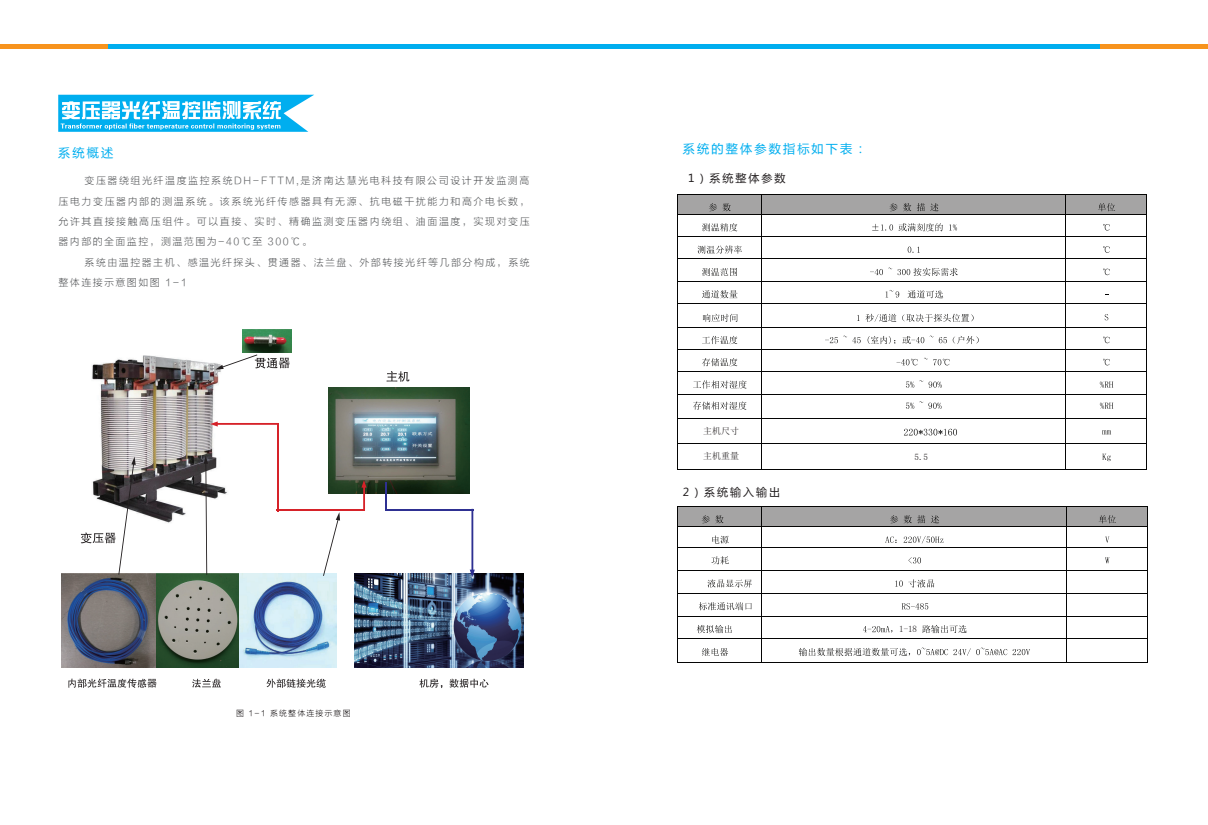
<style>
.page{position:relative;width:1208px;height:825px;background:#fff}
.page>*{position:absolute;margin:0;border:0;box-sizing:border-box;transform-origin:0 0}
.t1{font:12.1px "Microsoft Ya Hei";letter-spacing:.18em;color:#00aeef}
.t2{font:11px "Microsoft Ya Hei";letter-spacing:.18em;color:#231f20}
.t3{font:10px/20.3px "FZLTXHK";letter-spacing:.145em;color:#606264;text-align:justify}
.t4{font:9px "Sim Sun";color:#231f20}
.t5{font:8px "FZLTXHK";letter-spacing:.14em;color:#231f20}
</style>
<div class="page">
<hr style="left:0;top:44px;width:1208px;height:4px;background:#f7931d">
<hr style="left:108px;top:44px;width:992px;height:4px;background:#00aeef">
<svg style="left:58px;top:95px;width:256px;height:37px"></svg>
<img style="left:92px;top:355px;width:135px;height:168px">
<svg style="left:68px;top:679px;width:88px;height:9px"></svg>
<svg style="left:266px;top:679px;width:60px;height:9px"></svg>
<svg style="left:419px;top:679px;width:69px;height:9px"></svg>
<svg style="left:192px;top:679px;width:29px;height:8px"></svg>
<svg style="left:386px;top:371px;width:23px;height:11px"></svg>
<img style="left:243px;top:329px;width:48px;height:23px">
<img style="left:328px;top:388px;width:141px;height:106px">
<img style="left:354px;top:574px;width:170px;height:93px">
<img style="left:62px;top:574px;width:274px;height:93px">
<svg style="left:215px;top:354px;width:75px;height:16px"></svg>
<svg style="left:323px;top:512px;width:17px;height:64px"></svg>
<svg style="left:81px;top:457px;width:55px;height:118px"></svg>
<svg style="left:204px;top:456px;width:4px;height:119px"></svg>
<svg style="left:210px;top:421px;width:67px;height:6px"></svg>
<svg style="left:361px;top:480px;width:5px;height:29px"></svg>
<hr style="left:277px;top:423px;width:1px;height:88px;background:#d62229">
<hr style="left:277px;top:509px;width:88px;height:2px;background:#d62229">
<svg style="left:470px;top:509px;width:5px;height:68px"></svg>
<hr style="left:385px;top:509px;width:88px;height:2px;background:#2e3092">
<hr style="left:385px;top:482px;width:2px;height:29px;background:#2e3092">
<div style="left:677px;top:194px;width:84px;height:20px;background:#a5a4a4"></div>
<svg style="left:709px;top:203px;width:21px;height:8px"></svg>
<div style="left:762px;top:194px;width:303px;height:20px;background:#a5a4a4"></div>
<svg style="left:889px;top:203px;width:49px;height:8px"></svg>
<div style="left:1066px;top:194px;width:80px;height:20px;background:#a5a4a4"></div>
<svg style="left:1098px;top:203px;width:17px;height:8px"></svg>
<svg style="left:702px;top:223px;width:35px;height:9px"></svg>
<svg style="left:872px;top:223px;width:85px;height:8px"></svg>
<svg style="left:1103px;top:224px;width:6px;height:7px"></svg>
<svg style="left:697px;top:245px;width:45px;height:9px"></svg>
<svg style="left:907px;top:247px;width:13px;height:6px"></svg>
<svg style="left:1103px;top:246px;width:6px;height:7px"></svg>
<svg style="left:702px;top:268px;width:35px;height:8px"></svg>
<svg style="left:870px;top:268px;width:88px;height:8px"></svg>
<svg style="left:1103px;top:269px;width:6px;height:6px"></svg>
<svg style="left:702px;top:290px;width:35px;height:8px"></svg>
<svg style="left:885px;top:290px;width:58px;height:8px"></svg>
<svg style="left:703px;top:314px;width:34px;height:8px"></svg>
<svg style="left:857px;top:314px;width:116px;height:8px"></svg>
<svg style="left:1104px;top:314px;width:4px;height:6px"></svg>
<svg style="left:702px;top:336px;width:35px;height:8px"></svg>
<svg style="left:825px;top:336px;width:153px;height:8px"></svg>
<svg style="left:1103px;top:337px;width:6px;height:6px"></svg>
<svg style="left:702px;top:358px;width:35px;height:8px"></svg>
<svg style="left:896px;top:358px;width:53px;height:7px"></svg>
<svg style="left:1103px;top:359px;width:6px;height:6px"></svg>
<svg style="left:693px;top:380px;width:53px;height:9px"></svg>
<svg style="left:906px;top:380px;width:35px;height:8px"></svg>
<svg style="left:1099px;top:381px;width:14px;height:7px"></svg>
<hr style="left:677px;top:194px;width:469px;height:1px;background:#050504">
<hr style="left:677px;top:214px;width:469px;height:1px;background:#050504">
<hr style="left:677px;top:236px;width:469px;height:1px;background:#050504">
<hr style="left:677px;top:259px;width:469px;height:1px;background:#050504">
<hr style="left:677px;top:281px;width:469px;height:1px;background:#050504">
<hr style="left:677px;top:303px;width:469px;height:1px;background:#050504">
<hr style="left:677px;top:327px;width:469px;height:1px;background:#050504">
<hr style="left:677px;top:349px;width:469px;height:1px;background:#050504">
<hr style="left:677px;top:371px;width:469px;height:1px;background:#050504">
<hr style="left:677px;top:394px;width:469px;height:1px;background:#050504">
<hr style="left:677px;top:194px;width:1px;height:200px;background:#050504">
<hr style="left:761px;top:194px;width:1px;height:200px;background:#050504">
<hr style="left:1065px;top:194px;width:1px;height:200px;background:#050504">
<hr style="left:1146px;top:194px;width:1px;height:200px;background:#050504">
<svg style="left:693px;top:401px;width:53px;height:9px"></svg>
<svg style="left:906px;top:401px;width:35px;height:8px"></svg>
<svg style="left:1099px;top:403px;width:14px;height:6px"></svg>
<svg style="left:1102px;top:430px;width:9px;height:4px"></svg>
<svg style="left:1102px;top:454px;width:8px;height:7px"></svg>
<hr style="left:677px;top:418px;width:469px;height:1px;background:#050504">
<hr style="left:677px;top:443px;width:469px;height:1px;background:#050504">
<hr style="left:677px;top:469px;width:469px;height:1px;background:#050504">
<hr style="left:677px;top:394px;width:1px;height:76px;background:#050504">
<hr style="left:761px;top:394px;width:1px;height:75px;background:#050504">
<hr style="left:1065px;top:394px;width:1px;height:75px;background:#050504">
<hr style="left:1146px;top:394px;width:1px;height:76px;background:#050504">
<div style="left:677px;top:506px;width:85px;height:20px;background:#a5a4a4"></div>
<svg style="left:702px;top:515px;width:21px;height:8px"></svg>
<div style="left:762px;top:506px;width:304px;height:20px;background:#a5a4a4"></div>
<svg style="left:890px;top:515px;width:49px;height:8px"></svg>
<div style="left:1067px;top:506px;width:80px;height:20px;background:#a5a4a4"></div>
<svg style="left:1098px;top:515px;width:18px;height:8px"></svg>
<svg style="left:712px;top:535px;width:16px;height:9px"></svg>
<svg style="left:885px;top:536px;width:58px;height:7px"></svg>
<svg style="left:1105px;top:537px;width:4px;height:6px"></svg>
<svg style="left:711px;top:556px;width:17px;height:8px"></svg>
<svg style="left:908px;top:557px;width:13px;height:6px"></svg>
<svg style="left:1105px;top:557px;width:4px;height:6px"></svg>
<svg style="left:707px;top:579px;width:45px;height:9px"></svg>
<svg style="left:895px;top:579px;width:39px;height:9px"></svg>
<svg style="left:699px;top:602px;width:52px;height:8px"></svg>
<svg style="left:901px;top:603px;width:27px;height:6px"></svg>
<svg style="left:697px;top:625px;width:34px;height:8px"></svg>
<svg style="left:863px;top:625px;width:103px;height:8px"></svg>
<svg style="left:702px;top:648px;width:26px;height:8px"></svg>
<svg style="left:799px;top:648px;width:231px;height:8px"></svg>
<hr style="left:677px;top:506px;width:470px;height:1px;background:#050504">
<hr style="left:677px;top:526px;width:470px;height:1px;background:#050504">
<hr style="left:677px;top:547px;width:470px;height:1px;background:#050504">
<hr style="left:677px;top:570px;width:470px;height:1px;background:#050504">
<hr style="left:677px;top:593px;width:470px;height:1px;background:#050504">
<hr style="left:677px;top:616px;width:470px;height:1px;background:#050504">
<hr style="left:677px;top:639px;width:470px;height:1px;background:#050504">
<hr style="left:677px;top:662px;width:470px;height:1px;background:#050504">
<hr style="left:677px;top:506px;width:1px;height:156px;background:#050504">
<hr style="left:761px;top:506px;width:1px;height:156px;background:#050504">
<hr style="left:1066px;top:506px;width:1px;height:156px;background:#050504">
<hr style="left:1147px;top:506px;width:1px;height:156px;background:#050504">
<svg style="left:904px;top:429px;width:53px;height:6px"></svg>
<p class="t1" style="left:58px;top:144px;width:57px">系统概述</p>
<p class="t3" style="left:59px;top:171px;width:473px;text-indent:26px">变压器绕组光纤温度监控系统DH-FTTM,是济南达慧光电科技有限公司设计开发监测高压电力变压器内部的测温系统。该系统光纤传感器具有无源、抗电磁干扰能力和高介电长数，允许其直接接触高压组件。可以直接、实时、精确监测变压器内绕组、油面温度，实现对变压器内部的全面监控，测温范围为-40℃至 300℃。</p>
<p class="t3" style="left:59px;top:252px;width:473px;text-indent:26px">系统由温控器主机、感温光纤探头、贯通器、法兰盘、外部转接光纤等几部分构成，系统整体连接示意图如图 1-1</p>
<p class="t5" style="left:236px;top:709px;width:116px">图 1-1 系统整体连接示意图</p>
<p class="t1" style="left:683px;top:140px;width:185px">系统的整体参数指标如下表：</p>
<p class="t2" style="left:688px;top:170px;width:99px">1）系统整体参数</p>
<p class="t4" style="left:703px;top:427px;width:37px">主机尺寸</p>
<p class="t4" style="left:703px;top:452px;width:37px">主机重量</p>
<p class="t2" style="left:683px;top:485px;width:99px">2）系统输入输出</p>
<p class="t4" style="left:914px;top:453px;width:15px">5.5</p>
<p class="t4" style="left:899px;top:624px;width:19px">1-18</p>
</div>
